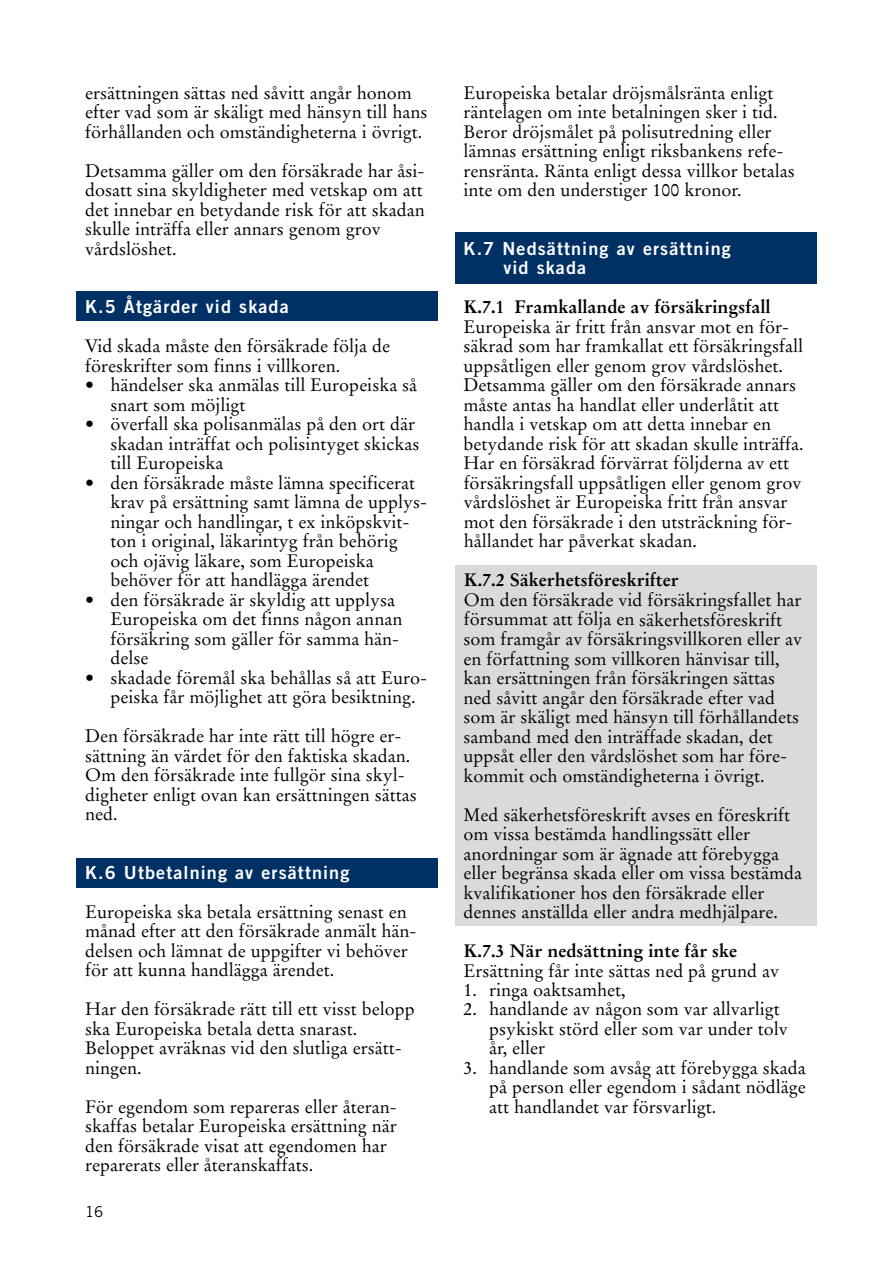
<style>
.page{position:relative;width:893px;height:1263px;background:#fff}
.page>*{position:absolute;margin:0;border:0;box-sizing:border-box;transform-origin:0 0}
.t1{font:18px/19.5px "Stempel Garamond";color:#000}
.t2{font:700 18px "Stempel Garamond";color:#000}
.t3{font:18px/19.5px "Trade Gothic Bold Two";letter-spacing:.06em;color:#fff}
.t4{font:15px "Trade Gothic";color:#000}
</style>
<div class="page">
<div style="left:455px;top:565px;width:361px;height:361px;background:#d9dadb"></div>
<div style="left:455px;top:232px;width:361px;height:51px;background:#003064"></div>
<div style="left:77px;top:858px;width:361px;height:30px;background:#003064"></div>
<div style="left:77px;top:291px;width:361px;height:30px;background:#003064"></div>
<p class="t1" style="left:85px;top:83px;width:344px">ersättningen sättas ned såvitt angår honom efter vad som är skäligt med hänsyn till hans förhållanden och omständigheterna i övrigt.</p>
<p class="t1" style="left:85px;top:161px;width:341px">Detsamma gäller om den försäkrade har åsi&shy;dosatt sina skyldigheter med vetskap om att det innebar en betydande risk för att skadan skulle inträffa eller annars genom grov vårdslöshet.</p>
<p class="t3" style="left:85px;top:297px;width:205px">K.5 Åtgärder vid skada</p>
<p class="t1" style="left:85px;top:337px;width:306px">Vid skada måste den försäkrade följa de föreskrifter som finns i villkoren.</p>
<p class="t1" style="left:111px;top:376px;width:308px;text-indent:-26px">• händelser ska anmälas till Europeiska så snart som möjligt</p>
<p class="t1" style="left:111px;top:415px;width:310px;text-indent:-26px">• överfall ska polisanmälas på den ort där skadan inträffat och polisintyget skickas till Europeiska</p>
<p class="t1" style="left:111px;top:473px;width:318px;text-indent:-25px">• den försäkrade måste lämna specificerat krav på ersättning samt lämna de upplys&shy;ningar och handlingar, t ex inköpskvit&shy;ton i original, läkarintyg från behörig och ojävig läkare, som Europeiska behöver för att handlägga ärendet</p>
<p class="t1" style="left:111px;top:590px;width:293px;text-indent:-26px">• den försäkrade är skyldig att upplysa<br>Europeiska om det finns någon annan försäkring som gäller för samma hän&shy;delse</p>
<p class="t1" style="left:111px;top:668px;width:318px;text-indent:-26px">• skadade föremål ska behållas så att Euro&shy;peiska får möjlighet att göra besiktning.</p>
<p class="t1" style="left:85px;top:726px;width:333px">Den försäkrade har inte rätt till högre er&shy;sättning än värdet för den faktiska skadan.<br>Om den försäkrade inte fullgör sina skyl&shy;digheter enligt ovan kan ersättningen sättas ned.</p>
<p class="t3" style="left:85px;top:862px;width:266px">K.6 Utbetalning av ersättning</p>
<p class="t1" style="left:85px;top:902px;width:333px">Europeiska ska betala ersättning senast en månad efter att den försäkrade anmält hän&shy;delsen och lämnat de uppgifter vi behöver för att kunna handlägga ärendet.</p>
<p class="t1" style="left:85px;top:999px;width:331px">Har den försäkrade rätt till ett visst belopp ska Europeiska betala detta snarast.<br>Beloppet avräknas vid den slutliga ersätt&shy;ningen.</p>
<p class="t1" style="left:85px;top:1097px;width:313px">För egendom som repareras eller återan&shy;skaffas betalar Europeiska ersättning när den försäkrade visat att egendomen har reparerats eller återanskaffats.</p>
<p class="t4" style="left:85px;top:1203px;width:20px">16</p>
<p class="t1" style="left:464px;top:83px;width:333px">Europeiska betalar dröjsmålsränta enligt räntelagen om inte betalningen sker i tid.<br>Beror dröjsmålet på polisutredning eller lämnas ersättning enligt riksbankens refe&shy;rensränta. Ränta enligt dessa villkor betalas inte om den understiger 100 kronor.</p>
<p class="t3" style="left:503px;top:238px;width:229px;text-indent:-40px">K.7 Nedsättning av ersättning vid skada</p>
<p class="t2" style="left:464px;top:296px;width:308px">K.7.1 Framkallande av försäkringsfall</p>
<p class="t1" style="left:464px;top:317px;width:342px">Europeiska är fritt från ansvar mot en för&shy;säkrad som har framkallat ett försäkringsfall uppsåtligen eller genom grov vårdslöshet.<br>Detsamma gäller om den försäkrade annars måste antas ha handlat eller underlåtit att handla i vetskap om att detta innebar en betydande risk för att skadan skulle inträffa.<br>Har en försäkrad förvärrat följderna av ett försäkringsfall uppsåtligen eller genom grov vårdslöshet är Europeiska fritt från ansvar mot den försäkrade i den utsträckning för&shy;hållandet har påverkat skadan.</p>
<p class="t2" style="left:464px;top:569px;width:216px">K.7.2 Säkerhetsföreskrifter</p>
<p class="t1" style="left:463px;top:590px;width:340px">Om den försäkrade vid försäkringsfallet har försummat att följa en säkerhetsföreskrift som framgår av försäkringsvillkoren eller av en författning som villkoren hänvisar till, kan ersättningen från försäkringen sättas ned såvitt angår den försäkrade efter vad som är skäligt med hänsyn till förhållandets samband med den inträffade skadan, det uppsåt eller den vårdslöshet som har före&shy;kommit och omständigheterna i övrigt.</p>
<p class="t1" style="left:463px;top:805px;width:340px">Med säkerhetsföreskrift avses en föreskrift om vissa bestämda handlingssätt eller anordningar som är ägnade att förebygga eller begränsa skada eller om vissa bestämda kvalifikationer hos den försäkrade eller dennes anställda eller andra medhjälpare.</p>
<p class="t2" style="left:464px;top:940px;width:275px">K.7.3 När nedsättning inte får ske</p>
<p class="t1" style="left:464px;top:961px;width:317px">Ersättning får inte sättas ned på grund av</p>
<p class="t1" style="left:464px;top:980px;width:163px">1. ringa oaktsamhet,</p>
<p class="t1" style="left:489px;top:1000px;width:300px;text-indent:-26px">2. handlande av någon som var allvarligt psykiskt störd eller som var under tolv år, eller</p>
<p class="t1" style="left:489px;top:1058px;width:318px;text-align:justify;text-indent:-26px">3. handlande som avsåg att förebygga skada på person eller egendom i sådant nödläge att handlandet var försvarligt.</p>
</div>
